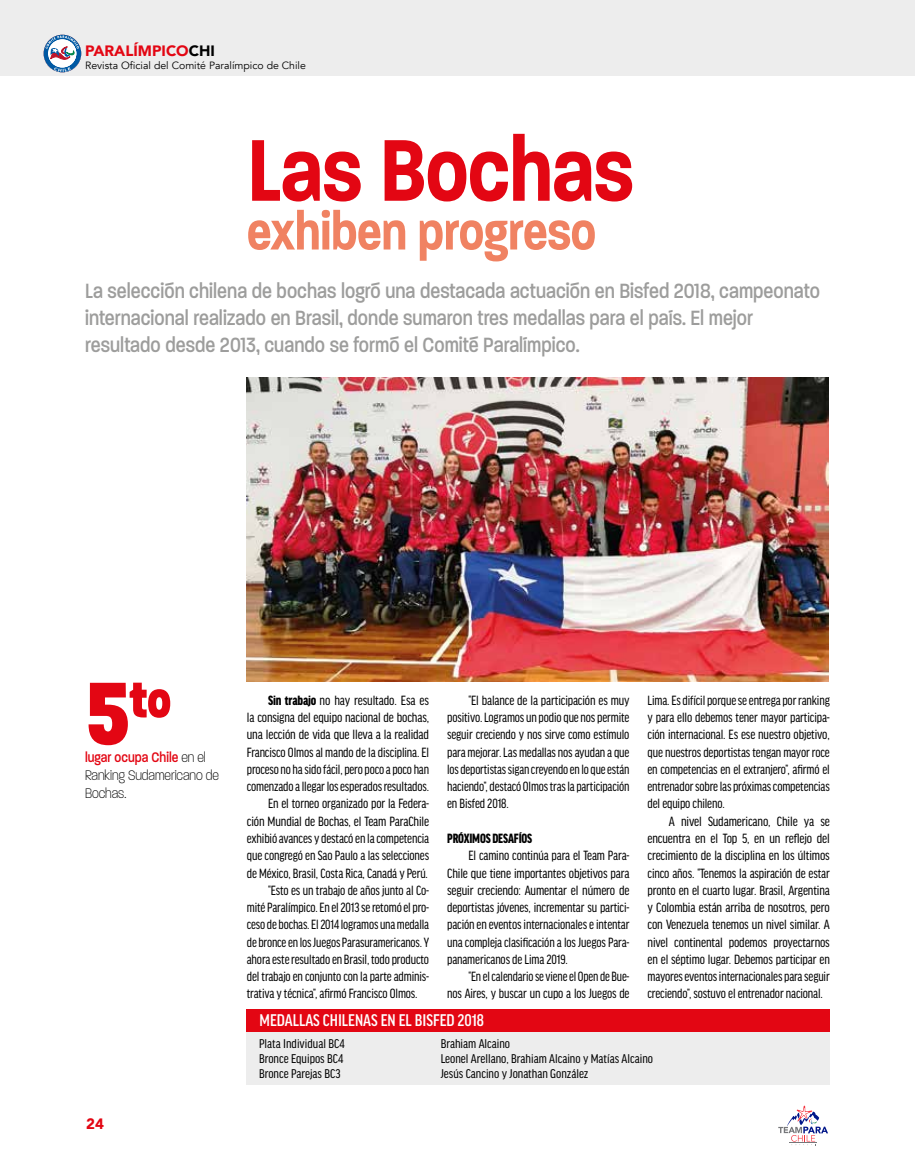
<style>
.page{position:relative;width:915px;height:1170px;background:#fff}
.page>*{position:absolute;margin:0;border:0;box-sizing:border-box;transform-origin:0 0}
.t1{font:600 94.65px "Paralucent Cond";letter-spacing:-.01em;color:#e30613}
.t2{font:600 56.1px "Paralucent Cond";letter-spacing:-.01em;color:#f08262}
.t3{font:800 54px "Paralucent Cond";color:#e30613}
.t4{font:500 22.35px/27.2px "Paralucent Cond";color:#9d9d9c}
.t5{font:500 condensed 18px "Good Headline Pro";color:#fff}
.t6{font:200 15px/18px "Paralucent Cond";color:#000}
.t7{font:900 15px "Avenir";color:#e30613}
.t8{font:condensed 14.25px/17.2px "Good Headline Pro";letter-spacing:-.01em;color:#000;text-align:justify;scale:.94 1}
.t9{font:condensed 14.25px/17.2px "Good Headline Pro";letter-spacing:-.01em;color:#000;text-align:justify}
.t10{font:condensed 14.25px/17.2px "Good Headline Pro";letter-spacing:-.01em;color:#000;text-align:justify;scale:.95 1}
.t11{font:condensed 14.25px "Good Headline Pro";letter-spacing:-.01em;color:#000;scale:.93 1}
.t12{font:condensed 14.25px/17.2px "Good Headline Pro";letter-spacing:-.01em;color:#000;text-align:right;scale:.91 1}
.t13{font:condensed 14.25px "Good Headline Pro";letter-spacing:-.01em;color:#000;scale:.96 1}
.t14{font:900 condensed 14.25px "Good Headline Pro";letter-spacing:-.01em;color:#000;scale:.94 1}
.t15{font:condensed 13.5px "Good Headline Pro";color:#000}
.t16{font:10.5px "Avenir";color:#000}
.s1{color:#000}
.s2{font-size:96px}
.s3{font-weight:500;color:#e30613}
.s4{font-weight:900}
</style>
<div class="page">
<div style="left:0;top:0;width:914px;height:76px;background:#ededed"></div>
<svg style="left:44px;top:35px;width:37px;height:37px"></svg>
<svg style="left:778px;top:1105px;width:49px;height:38px"></svg>
<img style="left:246px;top:377px;width:582px;height:304px">
<div style="left:247px;top:1011px;width:582px;height:73px;background:#ededed"></div>
<div style="left:247px;top:1009px;width:582px;height:22px;background:#e30613"></div>
<p class="t7" style="left:85px;top:38px;width:131px">PARALÍMPICO<span class="s1">CHI</span></p>
<p class="t16" style="left:85px;top:59px;width:222px">Revista Oficial del Comité Paralímpico de Chile</p>
<h1 class="t1" style="left:247px;top:114px;width:388px">Las Bochas</h1>
<h2 class="t2" style="left:247px;top:198px;width:351px">exhiben progreso</h2>
<p class="t4" style="left:85px;top:277px;width:736px">La selección chilena de bochas logró una destacada actuación en Bisfed 2018, campeonato internacional realizado en Brasil, donde sumaron tres medallas para el país. El mejor resultado desde 2013, cuando se formó el Comité Paralímpico.</p>
<h3 class="t3" style="left:85px;top:666px;width:88px"><span class="s2">5</span>to</h3>
<p class="t6" style="left:85px;top:748px;width:135px"><span class="s3">lugar ocupa Chile</span> en el<br>Ranking Sudamericano de<br>Bochas.</p>
<p class="t7" style="left:86px;top:1110px;width:19px">24</p>
<p class="t9" style="left:268px;top:691px;width:162px"><span class="s4">Sin trabajo</span> no hay resultado. Esa es</p>
<p class="t13" style="left:247px;top:710px;width:191px">la consigna del equipo nacional de bochas,</p>
<p class="t9" style="left:247px;top:726px;width:184px">una lección de vida que lleva a la realidad</p>
<p class="t8" style="left:247px;top:743px;width:195px">Francisco Olmos al mando de la disciplina. El</p>
<p class="t11" style="left:247px;top:761px;width:197px">proceso no ha sido fácil, pero poco a poco han</p>
<p class="t11" style="left:247px;top:779px;width:197px">comenzado a llegar los esperados resultados.</p>
<p class="t8" style="left:268px;top:795px;width:173px">En el torneo organizado por la Federa-</p>
<p class="t9" style="left:247px;top:812px;width:184px">ción Mundial de Bochas, el Team ParaChile</p>
<p class="t8" style="left:247px;top:829px;width:195px">exhibió avances y destacó en la competencia</p>
<p class="t8" style="left:247px;top:847px;width:195px">que congregó en Sao Paulo a las selecciones</p>
<p class="t8" style="left:247px;top:864px;width:194px">de México, Brasil, Costa Rica, Canadá y Perú.</p>
<p class="t8" style="left:268px;top:881px;width:173px">“Esto es un trabajo de años junto al Co-</p>
<p class="t8" style="left:247px;top:898px;width:195px">mité Paralímpico. En el 2013 se retomó el pro-</p>
<p class="t11" style="left:247px;top:917px;width:197px">ceso de bochas. El 2014 logramos una medalla</p>
<p class="t11" style="left:247px;top:934px;width:197px">de bronce en los Juegos Parasuramericanos. Y</p>
<p class="t8" style="left:247px;top:950px;width:195px">ahora este resultado en Brasil, todo producto</p>
<p class="t8" style="left:247px;top:967px;width:195px">del trabajo en conjunto con la parte adminis-</p>
<p class="t8" style="left:247px;top:985px;width:183px">trativa y técnica”, afirmó Francisco Olmos.</p>
<p class="t10" style="left:447px;top:691px;width:193px;text-indent:21px">“El balance de la participación es muy positivo. Logramos un podio que nos permite seguir creciendo y nos sirve como estímulo para mejorar. Las medallas nos ayudan a que los deportistas sigan creyendo en lo que están haciendo”, destacó Olmos tras la participación en Bisfed 2018.</p>
<p class="t14" style="left:447px;top:830px;width:92px">PRÓXIMOS DESAFÍOS</p>
<p class="t10" style="left:447px;top:847px;width:193px;text-indent:21px">El camino continúa para el Team Para-Chile que tiene importantes objetivos para seguir creciendo: Aumentar el número de deportistas jóvenes, incrementar su partici&shy;pación en eventos internacionales e intentar una compleja clasificación a los Juegos Para&shy;panamericanos de Lima 2019.</p>
<p class="t12" style="left:447px;top:967px;width:202px">“En el calendario se viene el Open de Bue-<br>nos Aires, y buscar un cupo a los Juegos de</p>
<p class="t5" style="left:259px;top:1010px;width:226px">MEDALLAS CHILENAS EN EL BISFED 2018</p>
<p class="t8" style="left:647px;top:691px;width:195px">Lima. Es difícil porque se entrega por ranking y para ello debemos tener mayor participa&shy;ción internacional. Es ese nuestro objetivo, que nuestros deportistas tengan mayor roce en competencias en el extranjero”, afirmó el entrenador sobre las próximas competencias del equipo chileno.</p>
<p class="t9" style="left:647px;top:812px;width:184px;text-indent:21px">A nivel Sudamericano, Chile ya se encuentra en el Top 5, en un reflejo del crecimiento de la disciplina en los últimos cinco años. “Tenemos la aspiración de estar pronto en el cuarto lugar. Brasil, Argentina y Colombia están arriba de nosotros, pero con Venezuela tenemos un nivel similar. A nivel continental podemos proyectarnos en el séptimo lugar. Debemos participar en mayores eventos internacionales para seguir creciendo”, sostuvo el entrenador nacional.</p>
<p class="t15" style="left:259px;top:1036px;width:87px">Plata Individual BC4</p>
<p class="t15" style="left:440px;top:1036px;width:71px">Brahiam Alcaino</p>
<p class="t15" style="left:259px;top:1051px;width:86px">Bronce Equipos BC4</p>
<p class="t15" style="left:440px;top:1051px;width:214px">Leonel Arellano, Brahiam Alcaino y Matías Alcaino</p>
<p class="t15" style="left:259px;top:1066px;width:83px">Bronce Parejas BC3</p>
<p class="t15" style="left:440px;top:1066px;width:149px">Jesús Cancino y Jonathan González</p>
</div>
